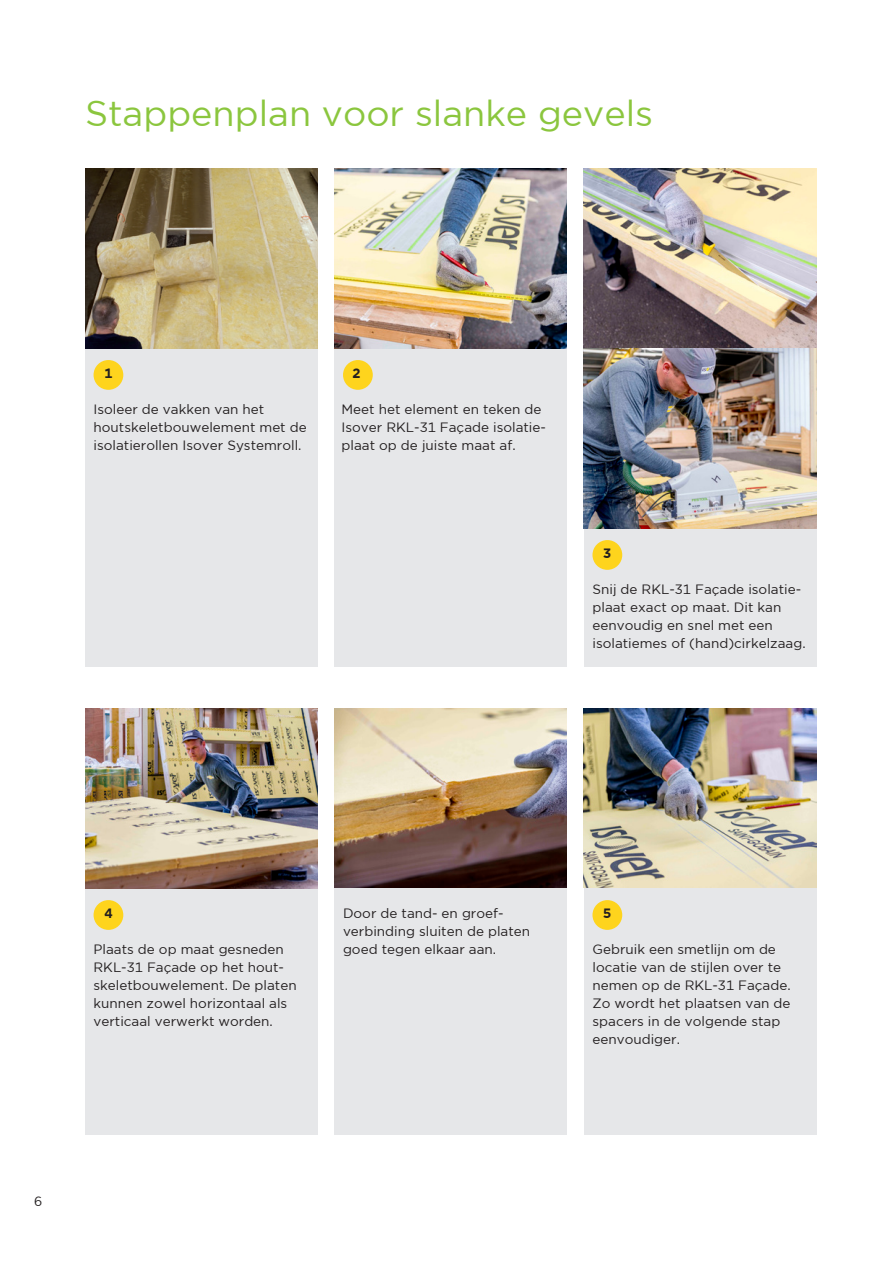
<style>
.page{position:relative;width:893px;height:1263px;background:#fff}
.page>*{position:absolute;margin:0;border:0;box-sizing:border-box;transform-origin:0 0}
.Kop_1{font:36px "Gotham Book Eigen";color:#8bc63e}
.Normaal{font:13.5px/18px "Gotham Book Eigen";color:#231f20}
.t1{font:700 13.5px "Gotham Bold Eigen";color:#231f20}
</style>
<div class="page">
<div style="left:85px;top:168px;width:232px;height:498px;background:#e6e7e9"></div>
<div style="left:334px;top:168px;width:233px;height:498px;background:#e6e7e9"></div>
<img style="left:85px;top:168px;width:232px;height:180px">
<img style="left:334px;top:168px;width:233px;height:180px">
<div style="left:584px;top:168px;width:232px;height:498px;background:#e6e7e9"></div>
<img style="left:584px;top:168px;width:232px;height:360px">
<div style="left:85px;top:708px;width:232px;height:426px;background:#e6e7e9"></div>
<div style="left:334px;top:708px;width:233px;height:426px;background:#e6e7e9"></div>
<img style="left:85px;top:708px;width:232px;height:180px">
<img style="left:334px;top:708px;width:233px;height:180px">
<div style="left:584px;top:708px;width:232px;height:426px;background:#e6e7e9"></div>
<img style="left:584px;top:708px;width:232px;height:180px">
<div style="left:94px;top:360px;width:29px;height:30px;background:#fed41d;border-radius:50%"></div>
<div style="left:343px;top:360px;width:30px;height:30px;background:#fed41d;border-radius:50%"></div>
<div style="left:592px;top:540px;width:30px;height:30px;background:#fed41d;border-radius:50%"></div>
<div style="left:94px;top:900px;width:29px;height:30px;background:#fed41d;border-radius:50%"></div>
<div style="left:592px;top:900px;width:30px;height:30px;background:#fed41d;border-radius:50%"></div>
<p class="Kop_1" style="left:85px;top:90px;width:570px">Stappenplan voor slanke gevels</p>
<p class="t1" style="left:104px;top:364px;width:10px">1</p>
<p class="Normaal" style="left:94px;top:400px;width:215px">Isoleer de vakken van het houtskeletbouwelement met de isolatierollen Isover Systemroll.</p>
<p class="t1" style="left:352px;top:364px;width:10px">2</p>
<p class="Normaal" style="left:342px;top:400px;width:206px">Meet het element en teken de<br>Isover RKL-31 Façade isolatie&shy;plaat op de juiste maat af.</p>
<p class="t1" style="left:603px;top:544px;width:10px">3</p>
<p class="Normaal" style="left:592px;top:580px;width:208px">Snij de RKL-31 Façade isolatie&shy;plaat exact op maat. Dit kan eenvoudig en snel met een</p>
<p class="Normaal" style="left:592px;top:634px;width:215px">isolatiemes of (hand)cirkelzaag.</p>
<p class="t1" style="left:104px;top:904px;width:10px">4</p>
<p class="Normaal" style="left:94px;top:940px;width:205px">Plaats de op maat gesneden<br>RKL-31 Façade op het hout&shy;skeletbouwelement. De platen kunnen zowel horizontaal als verticaal verwerkt worden.</p>
<p class="Normaal" style="left:343px;top:904px;width:189px">Door de tand- en groef&shy;verbinding sluiten de platen goed tegen elkaar aan.</p>
<p class="Normaal" style="left:34px;top:1192px;width:10px">6</p>
<p class="t1" style="left:603px;top:904px;width:10px">5</p>
<p class="Normaal" style="left:592px;top:940px;width:200px">Gebruik een smetlijn om de locatie van de stijlen over te nemen op de RKL-31 Façade.<br>Zo wordt het plaatsen van de spacers in de volgende stap eenvoudiger.</p>
</div>
